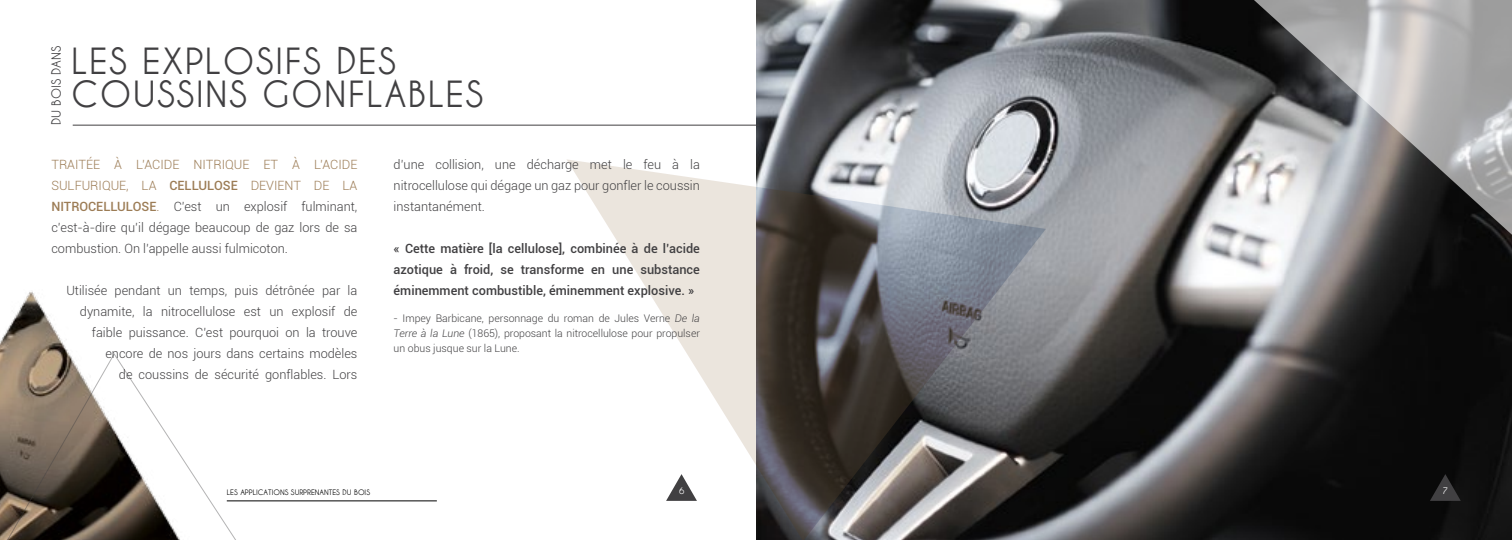
<style>
.page{position:relative;width:1512px;height:540px;background:#fff}
.page>*{position:absolute;margin:0;border:0;box-sizing:border-box;transform-origin:0 0}
.t1{font:700 36px/33px "Caviar Dreams";letter-spacing:.04em;color:#414042}
.t2{font:300 12.75px/21px "Roboto";color:#414042;text-align:justify}
.t3{font:500 12.75px/21px "Roboto";color:#414042;text-align:justify}
.t4{font:300 12.75px/21px "Roboto";color:#9c7c55}
.t5{font:700 12.6px "Caviar Dreams";color:#414042}
.t6{font:300 10.5px/15px "Roboto";color:#414042;text-align:justify}
.t7{font:700 9px "Caviar Dreams";color:#fff}
.t8{font:700 7.5px "Caviar Dreams";color:#000}
.s1{font-weight:500}
.s2{color:#9c7c55}
.s3{font-weight:500;color:#9c7c55}
.s4{font-style:italic}
</style>
<div class="page">
<img style="left:756px;top:0;width:756px;height:540px">
<svg style="left:567px;top:159px;width:479px;height:381px"></svg>
<svg style="left:1223px;top:0;width:289px;height:349px;background:#7e7e7e"></svg>
<hr style="left:73px;top:125px;width:686px;height:1px;background:#414042">
<img style="left:0;top:291px;width:69px;height:62px">
<svg style="left:0;top:353px;width:250px;height:187px"></svg>
<hr style="left:227px;top:501px;width:210px;height:1px;background:#000">
<svg style="left:666px;top:474px;width:31px;height:27px"></svg>
<svg style="left:1375px;top:355px;width:137px;height:185px;background:#0c0c0c"></svg>
<p class="t5" style="left:49px;top:125px;width:81px;rotate:-90deg">DU BOIS DANS</p>
<h1 class="t1" style="left:71px;top:43px;width:414px">LES EXPLOSI FS DES<br>COUSSI NS GONFLABLES</h1>
<p class="t4" style="left:51px;top:153px;width:220px">Traitée à l’acide nitrique et</p>
<p class="t4" style="left:51px;top:153px;width:306px;text-indent:241px">à l’acide sulfurique, la <span class="s1">cellulose</span> devient</p>
<p class="t2" style="left:51px;top:174px;width:308px;text-indent:263px"><span class="s2">de la </span><span class="s3">nitrocellulose</span><span class="s2">.</span> C’est un explosif fulminant, c’est-à-dire qu’il dégage beaucoup de gaz lors de sa combustion. On l’appelle aussi fulmicoton.</p>
<p class="t2" style="left:66px;top:279px;width:293px;text-align:right">Utilisée pendant un temps, puis détrônée par la dynamite, la nitrocellulose est un explosif de faible puissance. C’est pourquoi on la trouve encore de nos jours dans certains modèles<br>de coussins de sécurité gonflables. Lors</p>
<p class="t2" style="left:394px;top:153px;width:308px">d’une collision, une décharge met le feu à la nitrocellulose qui dégage un gaz pour gonfler le coussin instantanément.</p>
<p class="t3" style="left:394px;top:237px;width:308px">« Cette matière [la cellulose], combinée à de l’acide azotique à froid, se transforme en une substance éminemment combustible, éminemment explosive. »</p>
<p class="t6" style="left:394px;top:310px;width:308px">- I mpey Barbicane, personnage du roman de Jules Verne <span class="s4">De la Terre à la Lune</span> (1865), proposant la nitrocellulose pour propulser un obus jusque sur la Lune.</p>
<p class="t8" style="left:227px;top:488px;width:53px">LES APPLICATIONS</p>
<p class="t8" style="left:291px;top:488px;width:30px">SU RPRENAN</p>
<p class="t8" style="left:329px;top:488px;width:42px">TES DU BOIS</p>
<p class="t7" style="left:679px;top:485px;width:7px">6</p>
<p class="t7" style="left:1443px;top:485px;width:7px">7</p>
</div>
